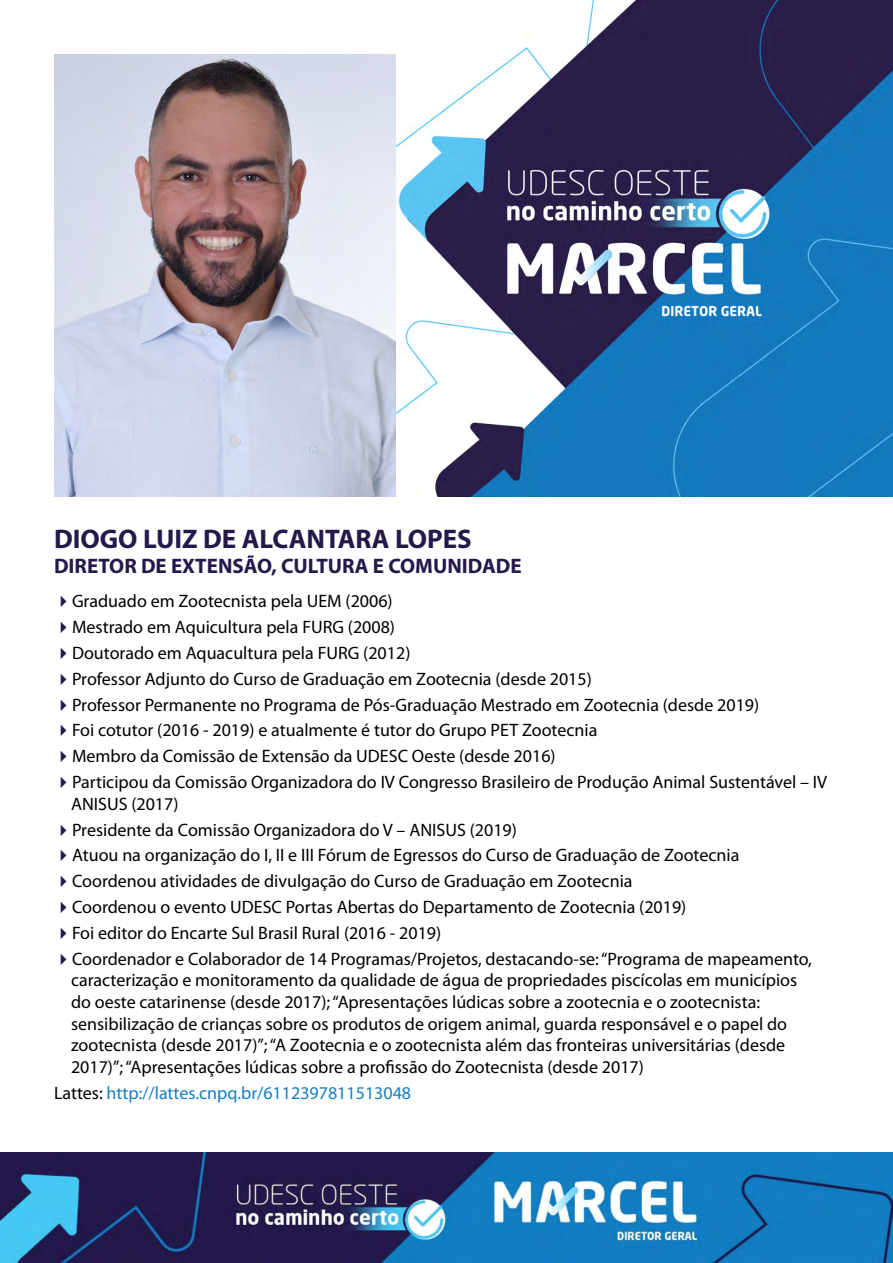
<style>
.page{position:relative;width:893px;height:1263px;background:#fff}
.page>*{position:absolute;margin:0;border:0;box-sizing:border-box;transform-origin:0 0}
.t1{font:700 27px "Myriad Pro";color:#25194b}
.t2{font:700 21px "Myriad Pro";color:#25194b}
.t3{font:18px/21.6px "Myriad Pro";color:#000}
.t4{font:18px "Myriad Pro";color:#157ec2}
.s1{color:#25194b}
.s2{color:#000}
</style>
<div class="page">
<img style="left:395px;top:0;width:498px;height:497px">
<img style="left:0;top:1153px;width:893px;height:110px">
<img style="left:54px;top:54px;width:341px;height:443px">
<h1 class="t1" style="left:54px;top:521px;width:419px">DIOGO LUIZ DE ALCANTARA LOPES</h1>
<p class="t2" style="left:54px;top:552px;width:469px">DIRETOR DE EXTENSÃO, CULTURA E COMUNIDADE</p>
<p class="t3" style="left:54px;top:590px;width:340px"><span class="s1">✔</span>Graduado em Zootecnista pela UEM (2006)</p>
<p class="t3" style="left:54px;top:616px;width:343px"><span class="s1">✔</span>Mestrado em Aquicultura pela FURG (2008)</p>
<p class="t3" style="left:54px;top:642px;width:358px"><span class="s1">✔</span>Doutorado em Aquacultura pela FURG (2012)</p>
<p class="t3" style="left:54px;top:667px;width:539px"><span class="s1">✔</span>Professor Adjunto do Curso de Graduação em Zootecnia (desde 2015)</p>
<p class="t3" style="left:54px;top:693px;width:707px"><span class="s1">✔</span>Professor Permanente no Programa de Pós-Graduação Mestrado em Zootecnia (desde 2019)</p>
<p class="t3" style="left:54px;top:719px;width:545px"><span class="s1">✔</span>Foi cotutor (2016 - 2019) e atualmente é tutor do Grupo PET Zootecnia</p>
<p class="t3" style="left:54px;top:745px;width:503px"><span class="s1">✔</span>Membro da Comissão de Extensão da UDESC Oeste (desde 2016)</p>
<p class="t3" style="left:71px;top:771px;width:758px;text-indent:-17px"><span class="s1">✔</span>Participou da Comissão Organizadora do IV Congresso Brasileiro de Produção Animal Sustentável – IV<br>ANISUS (2017)</p>
<p class="t3" style="left:54px;top:818px;width:464px"><span class="s1">✔</span>Presidente da Comissão Organizadora do V – ANISUS (2019)</p>
<p class="t3" style="left:54px;top:844px;width:687px"><span class="s1">✔</span>Atuou na organização do I, II e III Fórum de Egressos do Curso de Graduação de Zootecnia</p>
<p class="t3" style="left:54px;top:870px;width:580px"><span class="s1">✔</span>Coordenou atividades de divulgação do Curso de Graduação em Zootecnia</p>
<p class="t3" style="left:54px;top:896px;width:634px"><span class="s1">✔</span>Coordenou o evento UDESC Portas Abertas do Departamento de Zootecnia (2019)</p>
<p class="t3" style="left:54px;top:922px;width:389px"><span class="s1">✔</span>Foi editor do Encarte Sul Brasil Rural (2016 - 2019)</p>
<p class="t3" style="left:71px;top:948px;width:742px;text-indent:-17px"><span class="s1">✔</span>Coordenador e Colaborador de 14 Programas/Projetos, destacando-se: “Programa de mapeamento, caracterização e monitoramento da qualidade de água de propriedades piscícolas em municípios do oeste catarinense (desde 2017); “Apresentações lúdicas sobre a zootecnia e o zootecnista: sensibilização de crianças sobre os produtos de origem animal, guarda responsável e o papel do zootecnista (desde 2017)”; “A Zootecnia e o zootecnista além das fronteiras universitárias (desde 2017)”; “Apresentações lúdicas sobre a profissão do Zootecnista (desde 2017)</p>
<p class="t4" style="left:54px;top:1081px;width:359px"><span class="s2">Lattes:</span> http://lattes.cnpq.br/6112397811513048</p>
</div>
